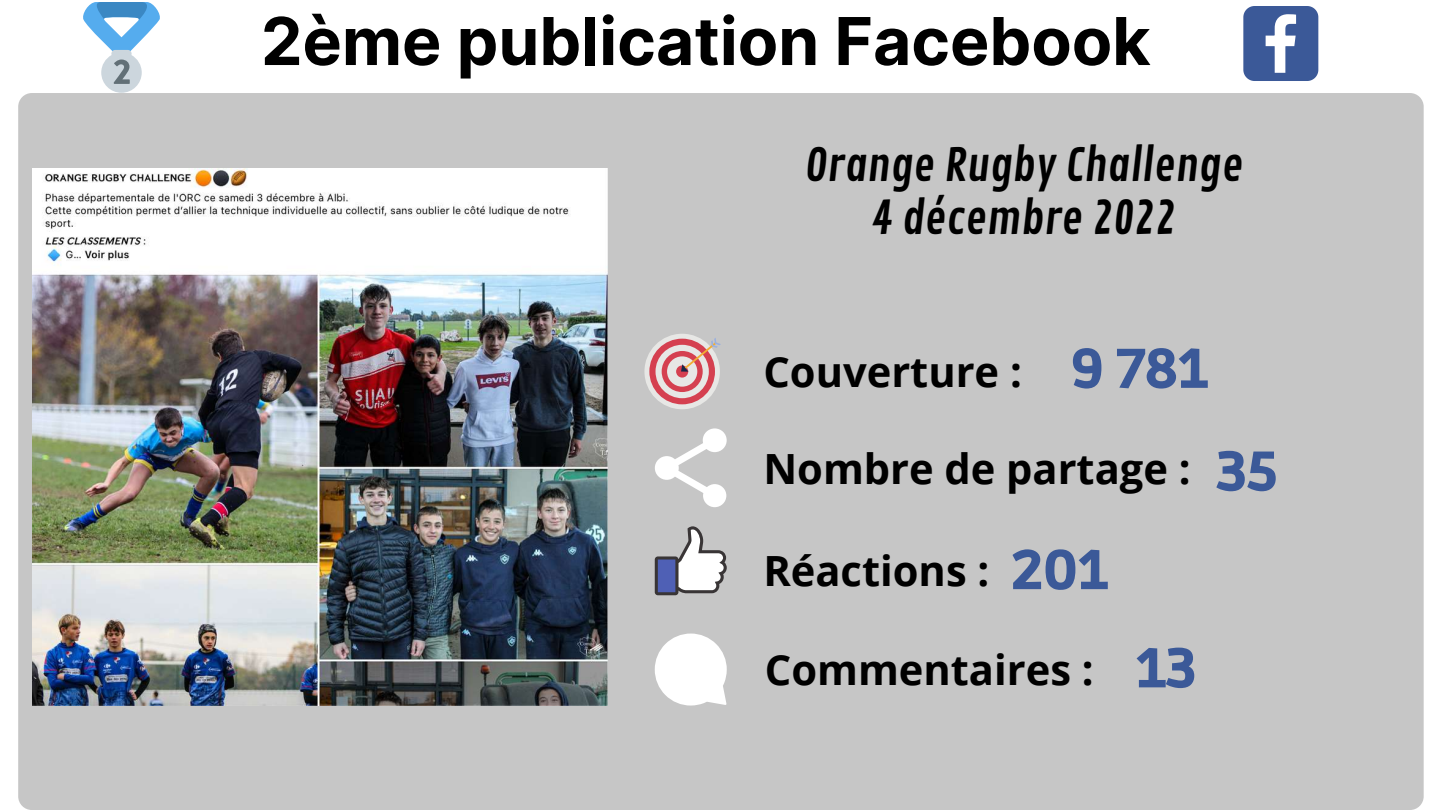
<style>
.page{position:relative;width:1440px;height:810px;background:#fff}
.page>*{position:absolute;margin:0;border:0;box-sizing:border-box;transform-origin:0 0}
.t1{font:700 66px "Inter";color:#000}
.t2{font:44.5px/53.2px "Contrail One";color:#000;text-align:center}
.t3{font:700 41.7px "Open Sans";color:#000}
.s1{font-family:"Ruda";font-weight:900;font-size:55.5px;color:#3b5998}
</style>
<div class="page">
<div style="left:18px;top:93px;width:1406px;height:717px;background:#c6c6c6;border-radius:14px"></div>
<svg style="left:1243px;top:6px;width:75px;height:75px"></svg>
<svg style="left:655px;top:428px;width:72px;height:79px"></svg>
<div style="left:644px;top:334px;width:76px;height:75px;background:#e7e7e5;border-radius:50%"></div>
<div style="left:649px;top:339px;width:66px;height:65px;background:#d54050;border-radius:50%"></div>
<div style="left:656px;top:345px;width:53px;height:53px;background:#e7e7e5;border-radius:50%"></div>
<div style="left:662px;top:351px;width:41px;height:41px;background:#d54050;border-radius:50%"></div>
<div style="left:667px;top:356px;width:30px;height:31px;background:#e7e7e5;border-radius:50%"></div>
<div style="left:676px;top:365px;width:12px;height:13px;background:#d54050;border-radius:50%"></div>
<svg style="left:681px;top:338px;width:40px;height:34px"></svg>
<svg style="left:655px;top:526px;width:72px;height:69px"></svg>
<svg style="left:655px;top:634px;width:72px;height:72px"></svg>
<img style="left:32px;top:168px;width:576px;height:537px">
<svg style="left:83px;top:2px;width:77px;height:91px"></svg>
<h1 class="t1" style="left:261px;top:2px;width:891px">2ème publication Facebook</h1>
<p class="t2" style="left:805px;top:140px;width:440px">Orange Rugby Challenge<br>4 décembre 2022</p>
<p class="t3" style="left:763px;top:343px;width:446px">Couverture : <span class="s1">9 781</span></p>
<p class="t3" style="left:763px;top:439px;width:516px">Nombre de partage : <span class="s1">35</span></p>
<p class="t3" style="left:763px;top:542px;width:346px">Réactions : <span class="s1">201</span></p>
<p class="t3" style="left:765px;top:641px;width:433px">Commentaires : <span class="s1">13</span></p>
</div>
